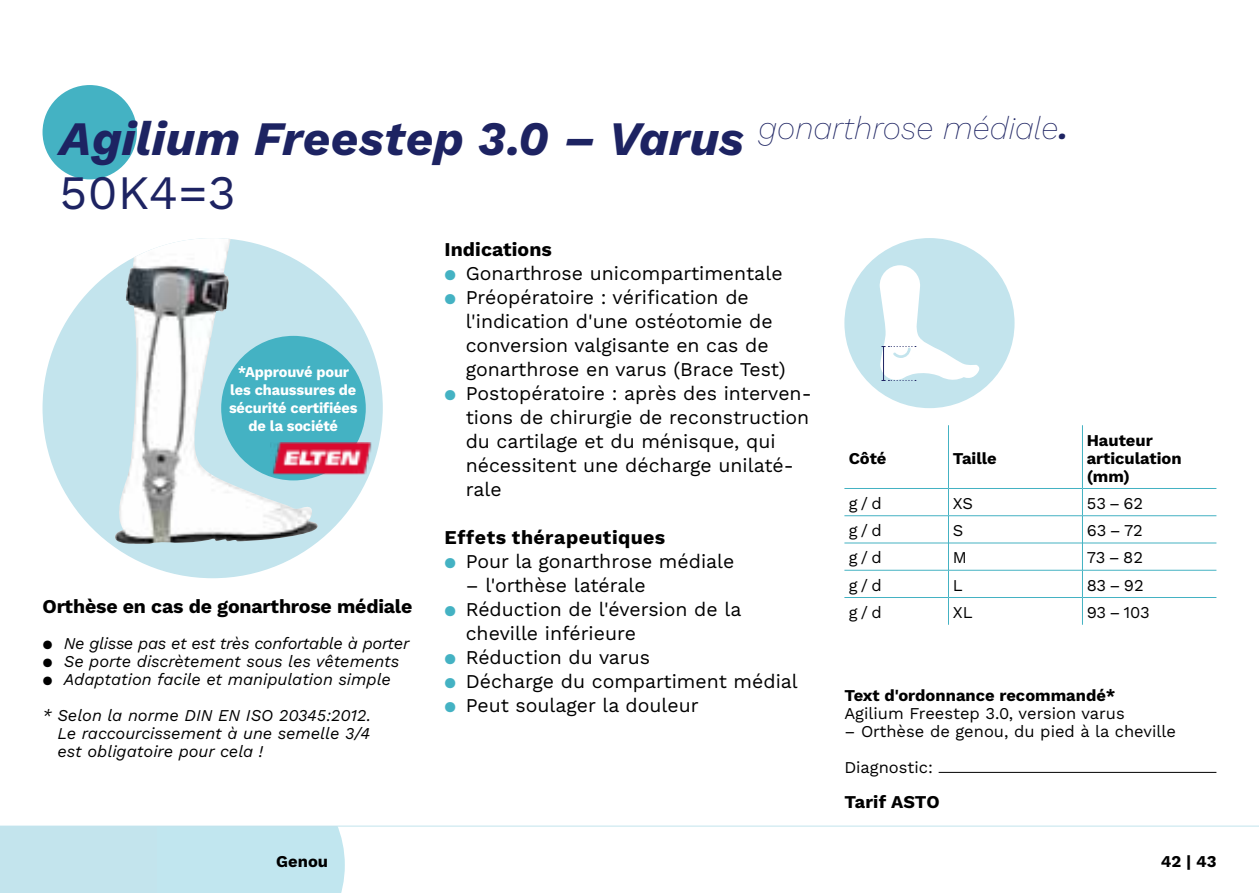
<style>
.page{position:relative;width:1259px;height:893px;background:#fff}
.page>*{position:absolute;margin:0;border:0;box-sizing:border-box;transform-origin:0 0}
.t1{font:italic 700 48px/54px "Work Sans";letter-spacing:.005em;color:#1d2362}
.t2{font:19.5px/24px "Work Sans";color:#000}
.t3{font:700 19.5px "Work Sans";letter-spacing:-.01em;color:#000}
.t4{font:700 18px "Work Sans";letter-spacing:.005em;color:#000}
.t5{font:italic 16.5px/18px "Work Sans";letter-spacing:-.005em;color:#000}
.t6{font:16.5px/36px "Work Sans";color:#000}
.t7{font:700 16.5px/18px "Work Sans";color:#000}
.t8{font:700 15px/18px "Work Sans";letter-spacing:-.01em;color:#fff;text-align:center}
.s1{font-weight:400;font-style:normal}
.s2{font-weight:700}
.s3{font-weight:700;color:#44b2c3}
</style>
<div class="page">
<div style="left:43px;top:85px;width:94px;height:94px;background:#44b2c3;border-radius:50%"></div>
<div style="left:43px;top:238px;width:340px;height:340px;background:#c3e4ed;border-radius:50%"></div>
<svg style="left:0;top:826px;width:1259px;height:67px"></svg>
<img style="left:114px;top:238px;width:206px;height:306px">
<hr style="left:938px;top:772px;width:278px;height:1px;background:#000">
<hr style="left:948px;top:425px;width:1px;height:63px;background:#44b2c3">
<hr style="left:1082px;top:425px;width:1px;height:63px;background:#44b2c3">
<hr style="left:844px;top:488px;width:104px;height:1px;background:#44b2c3">
<hr style="left:949px;top:488px;width:133px;height:1px;background:#44b2c3">
<hr style="left:1083px;top:488px;width:133px;height:1px;background:#44b2c3">
<hr style="left:844px;top:515px;width:104px;height:1px;background:#44b2c3">
<hr style="left:949px;top:515px;width:133px;height:1px;background:#44b2c3">
<hr style="left:1083px;top:515px;width:133px;height:1px;background:#44b2c3">
<hr style="left:844px;top:542px;width:104px;height:1px;background:#44b2c3">
<hr style="left:949px;top:542px;width:133px;height:1px;background:#44b2c3">
<hr style="left:1083px;top:542px;width:133px;height:1px;background:#44b2c3">
<hr style="left:844px;top:570px;width:104px;height:1px;background:#44b2c3">
<hr style="left:949px;top:570px;width:133px;height:1px;background:#44b2c3">
<hr style="left:1083px;top:570px;width:133px;height:1px;background:#44b2c3">
<hr style="left:844px;top:597px;width:104px;height:1px;background:#44b2c3">
<hr style="left:949px;top:597px;width:133px;height:1px;background:#44b2c3">
<svg style="left:948px;top:488px;width:1px;height:137px"></svg>
<hr style="left:1083px;top:597px;width:133px;height:1px;background:#44b2c3">
<svg style="left:1082px;top:488px;width:1px;height:137px"></svg>
<div style="left:221px;top:336px;width:145px;height:144px;background:#44b2c3;border-radius:50%"></div>
<img style="left:270px;top:442px;width:102px;height:32px">
<div style="left:844px;top:238px;width:170px;height:170px;background:#c3e4ed;border-radius:50%"></div>
<svg style="left:879px;top:265px;width:101px;height:116px"></svg>
<h1 class="t1" style="left:60px;top:109px;width:1009px">Agilium Freestep 3.0 – Varus <sup>gonarthrose</sup> <sup>médiale</sup><sup>.<br></sup><span class="s1">50K4=3</span></h1>
<p class="t2" style="left:444px;top:237px;width:339px"><span class="s2">Indications<br></span><span class="s3">⚫</span> Gonarthrose unicompartimentale <span class="s3">⚫</span> Préopératoire : vérification de</p>
<p class="t2" style="left:466px;top:309px;width:308px">l'indication d'une ostéotomie de</p>
<p class="t2" style="left:466px;top:333px;width:304px">conversion valgisante en cas de</p>
<p class="t2" style="left:466px;top:357px;width:321px">gonarthrose en varus (Brace Test)</p>
<p class="t2" style="left:444px;top:381px;width:369px"><span class="s3">⚫</span> Postopératoire : après des interven-</p>
<p class="t2" style="left:466px;top:405px;width:345px">tions de chirurgie de reconstruction</p>
<p class="t2" style="left:466px;top:429px;width:311px">du cartilage et du ménisque, qui</p>
<p class="t2" style="left:466px;top:453px;width:329px">nécessitent une décharge unilaté-</p>
<p class="t2" style="left:466px;top:477px;width:37px">rale</p>
<p class="t2" style="left:444px;top:525px;width:291px"><span class="s2">Effets thérapeutiques<br></span><span class="s3">⚫</span> Pour la gonarthrose médiale</p>
<p class="t2" style="left:466px;top:573px;width:181px">– l'orthèse latérale</p>
<p class="t2" style="left:444px;top:597px;width:298px"><span class="s3">⚫</span> Réduction de l'éversion de la</p>
<p class="t2" style="left:466px;top:621px;width:172px">cheville inférieure</p>
<p class="t2" style="left:444px;top:645px;width:207px"><span class="s3">⚫</span> Réduction du varus</p>
<p class="t2" style="left:444px;top:669px;width:355px"><span class="s3">⚫</span> Décharge du compartiment médial</p>
<p class="t2" style="left:444px;top:693px;width:256px"><span class="s3">⚫</span> Peut soulager la douleur</p>
<p class="t8" style="left:229px;top:362px;width:130px">*Approuvé pour les chaussures de sécurité certifiées de la société</p>
<p class="t7" style="left:1086px;top:430px;width:96px">Hauteur articulation (mm)</p>
<p class="t7" style="left:848px;top:448px;width:39px">Côté</p>
<p class="t7" style="left:952px;top:448px;width:46px">Taille</p>
<p class="t6" style="left:848px;top:485px;width:35px">g / d</p>
<p class="t6" style="left:952px;top:485px;width:22px">XS</p>
<p class="t6" style="left:1086px;top:485px;width:58px">53 – 62</p>
<p class="t6" style="left:848px;top:512px;width:35px">g / d</p>
<p class="t6" style="left:952px;top:512px;width:12px">S</p>
<p class="t6" style="left:1086px;top:512px;width:58px">63 – 72</p>
<p class="t6" style="left:848px;top:539px;width:35px">g / d</p>
<p class="t6" style="left:952px;top:539px;width:16px">M</p>
<p class="t6" style="left:1086px;top:539px;width:58px">73 – 82</p>
<p class="t6" style="left:848px;top:566px;width:35px">g / d</p>
<p class="t6" style="left:952px;top:566px;width:11px">L</p>
<p class="t6" style="left:1086px;top:566px;width:58px">83 – 92</p>
<p class="t6" style="left:848px;top:594px;width:35px">g / d</p>
<p class="t6" style="left:952px;top:594px;width:21px">XL</p>
<p class="t6" style="left:1086px;top:594px;width:65px">93 – 103</p>
<p class="t3" style="left:43px;top:592px;width:371px">Orthèse en cas de gonarthrose médiale</p>
<p class="t5" style="left:43px;top:634px;width:368px">⚫ Ne glisse pas et est très confortable à porter ⚫ Se porte discrètement sous les vêtements ⚫ Adaptation facile et manipulation simple</p>
<p class="t5" style="left:57px;top:706px;width:315px;text-align:justify;text-indent:-15px">* Selon la norme DIN EN ISO 20345:2012.<br>Le raccourcissement à une semelle 3/4 est obligatoire pour cela !</p>
<p class="t7" style="left:844px;top:685px;width:273px">Text d'ordonnance recommandé*</p>
<p class="t6" style="left:844px;top:694px;width:282px">Agilium Freestep 3.0, version varus</p>
<p class="t6" style="left:844px;top:712px;width:333px">– Orthèse de genou, du pied à la cheville<br>Diagnostic:</p>
<p class="t7" style="left:276px;top:852px;width:53px">Genou</p>
<p class="t4" style="left:844px;top:788px;width:97px">Tarif ASTO</p>
<p class="t7" style="left:1161px;top:852px;width:57px">42 | 43</p>
</div>
